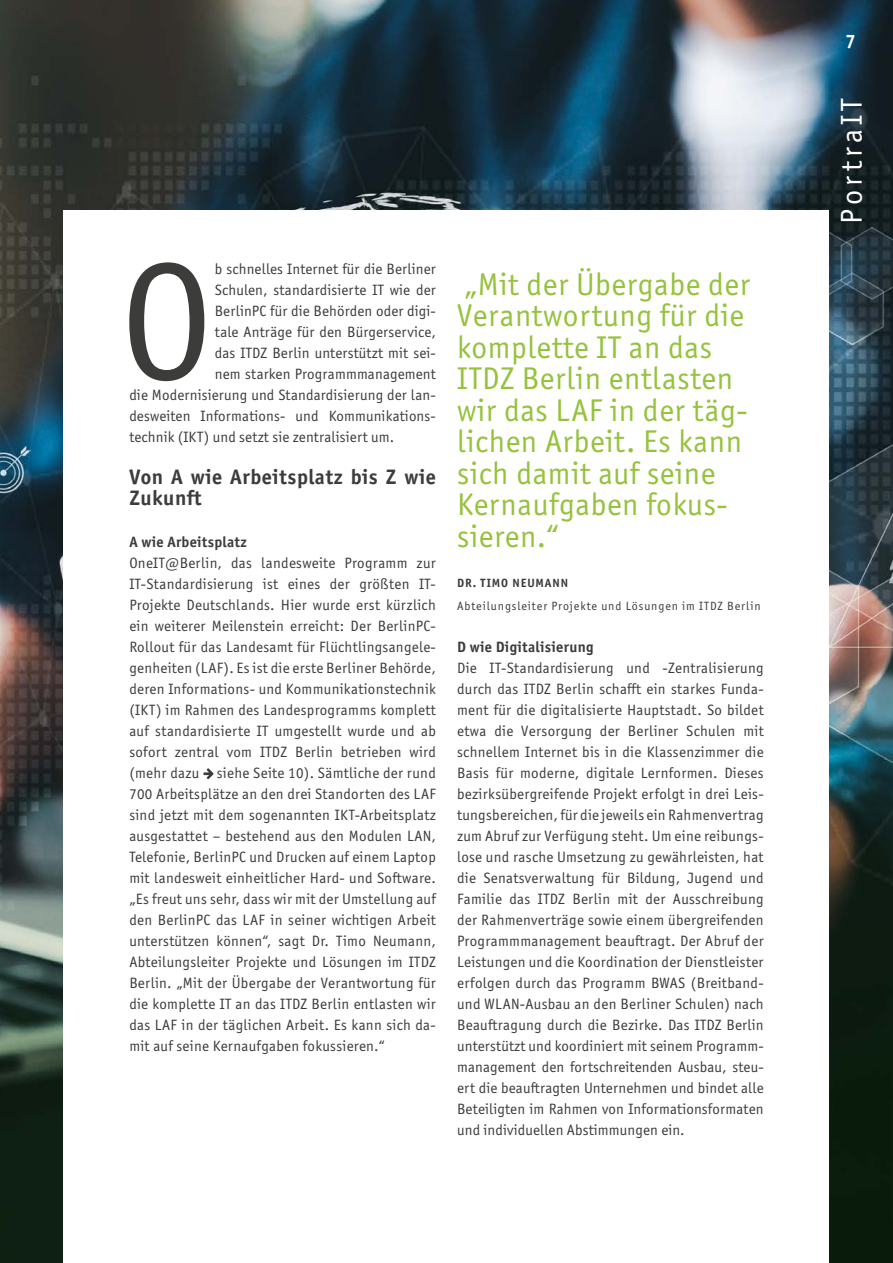
<style>
.page{position:relative;width:893px;height:1263px;background:#fff}
.page>*{position:absolute;margin:0;border:0;box-sizing:border-box;transform-origin:0 0}
.t1{font:166.35px "Officina Sans ITC Pro";color:#3c3c3b}
.t2{font:31.5px/31.5px "Officina Sans ITC Pro";letter-spacing:.02em;color:#96c23d}
.t3{font:30.3px "Officina Sans ITC Pro";letter-spacing:.125em;color:#fff}
.t4{font:700 21px/21px "Officina Sans ITC Pro";letter-spacing:.025em;color:#3c3c3b}
.t5{font:700 19.5px "Officina Sans ITC Pro";color:#fff}
.t6{font:15px/21px "Officina Sans ITC Pro";letter-spacing:.01em;color:#3c3c3b;text-align:justify}
.t7{font:700 15px "Officina Sans ITC Pro";letter-spacing:.02em;color:#3c3c3b}
.t8{font:12px "Officina Sans ITC Pro";letter-spacing:.075em;color:#3c3c3b}
.t9{font:700 12px "Officina Sans ITC Pro";letter-spacing:.075em;color:#3c3c3b}
</style>
<div class="page">
<img style="left:0;top:0;width:893px;height:1263px">
<div style="left:64px;top:211px;width:765px;height:1052px;background:#fff"></div>
<svg style="left:203px;top:768px;width:11px;height:11px"></svg>
<h1 class="t1" style="left:121px;top:225px;width:94px">O</h1>
<p class="t6" style="left:215px;top:258px;width:223px">b schnelles Internet für die Berliner</p>
<p class="t6" style="left:215px;top:279px;width:223px">Schulen, standardisierte IT wie der</p>
<p class="t6" style="left:215px;top:300px;width:223px">BerlinPC für die Behörden oder digi-</p>
<p class="t6" style="left:215px;top:321px;width:223px">tale Anträge für den Bürgerservice,</p>
<p class="t6" style="left:215px;top:342px;width:223px">das ITDZ Berlin unterstützt mit sei-</p>
<p class="t6" style="left:215px;top:363px;width:223px">nem starken Programmmanagement</p>
<p class="t6" style="left:129px;top:384px;width:308px">die Modernisierung und Standardisierung der lan-</p>
<p class="t6" style="left:129px;top:405px;width:308px">desweiten Informations- und Kommunikations-</p>
<p class="t6" style="left:129px;top:426px;width:266px">technik (IKT) und setzt sie zentralisiert um.</p>
<h3 class="t4" style="left:129px;top:466px;width:308px">Von A wie Arbeitsplatz bis Z wie<br>Zukunft</h3>
<p class="t7" style="left:129px;top:532px;width:119px">A wie Arbeitsplatz</p>
<p class="t6" style="left:129px;top:552px;width:308px">OneIT@Berlin, das landesweite Programm zur IT-Standardisierung ist eines der größten IT-Projekte Deutschlands. Hier wurde erst kürzlich ein weiterer Meilenstein erreicht: Der BerlinPC-Rollout für das Landesamt für Flüchtlingsangele&shy;genheiten (LAF). Es ist die erste Berliner Behörde, deren Informations- und Kommunikationstechnik (IKT) im Rahmen des Landesprogramms komplett auf standardisierte IT umgestellt wurde und ab sofort zentral vom ITDZ Berlin betrieben wird (mehr dazu siehe Seite 10). Sämtliche der rund 700 Arbeitsplätze an den drei Standorten des LAF sind jetzt mit dem sogenannten IKT-Arbeitsplatz ausgestattet – bestehend aus den Modulen LAN, Telefonie, BerlinPC und Drucken auf einem Laptop mit landesweit einheitlicher Hard- und Software. „Es freut uns sehr, dass wir mit der Umstellung auf den BerlinPC das LAF in seiner wichtigen Arbeit unterstützen können“, sagt Dr. Timo Neumann, Abteilungsleiter Projekte und Lösungen im ITDZ Berlin. „Mit der Übergabe der Verantwortung für die komplette IT an das ITDZ Berlin entlasten wir das LAF in der täglichen Arbeit. Es kann sich da&shy;mit auf seine Kernaufgaben fokussieren.“</p>
<h2 class="t2" style="left:457px;top:268px;width:295px">„Mit der Übergabe der<br>Verantwortung für die komplette IT an das<br>ITDZ Berlin entlasten wir das LAF in der täg&shy;lichen Arbeit. Es kann sich damit auf seine<br>Kernaufgaben fokus&shy;sieren.“</h2>
<p class="t9" style="left:457px;top:576px;width:112px">DR. TIMO NEUMANN</p>
<p class="t8" style="left:457px;top:599px;width:305px">Abteilungsleiter Projekte und Lösungen im ITDZ Berlin</p>
<p class="t7" style="left:457px;top:637px;width:138px">D wie Digitalisierung</p>
<p class="t6" style="left:457px;top:657px;width:308px">Die IT-Standardisierung und -Zentralisierung durch das ITDZ Berlin schafft ein starkes Funda&shy;ment für die digitalisierte Hauptstadt. So bildet etwa die Versorgung der Berliner Schulen mit schnellem Internet bis in die Klassenzimmer die Basis für moderne, digitale Lernformen. Dieses bezirksübergreifende Projekt erfolgt in drei Leis&shy;tungsbereichen, für die jeweils ein Rahmenvertrag zum Abruf zur Verfügung steht. Um eine reibungs&shy;lose und rasche Umsetzung zu gewährleisten, hat die Senatsverwaltung für Bildung, Jugend und Familie das ITDZ Berlin mit der Ausschreibung der Rahmenverträge sowie einem übergreifenden Programmmanagement beauftragt. Der Abruf der Leistungen und die Koordination der Dienstleister erfolgen durch das Programm BWAS (Breitband&shy;und WLAN-Ausbau an den Berliner Schulen) nach Beauftragung durch die Bezirke. Das ITDZ Berlin unterstützt und koordiniert mit seinem Programm&shy;management den fortschreitenden Ausbau, steu&shy;ert die beauftragten Unternehmen und bindet alle Beteiligten im Rahmen von Informationsformaten und individuellen Abstimmungen ein.</p>
<h3 class="t5" style="left:845px;top:29px;width:12px">7</h3>
<h3 class="t3" style="left:834px;top:224px;width:127px;rotate:-90deg">PortraIT</h3>
</div>
